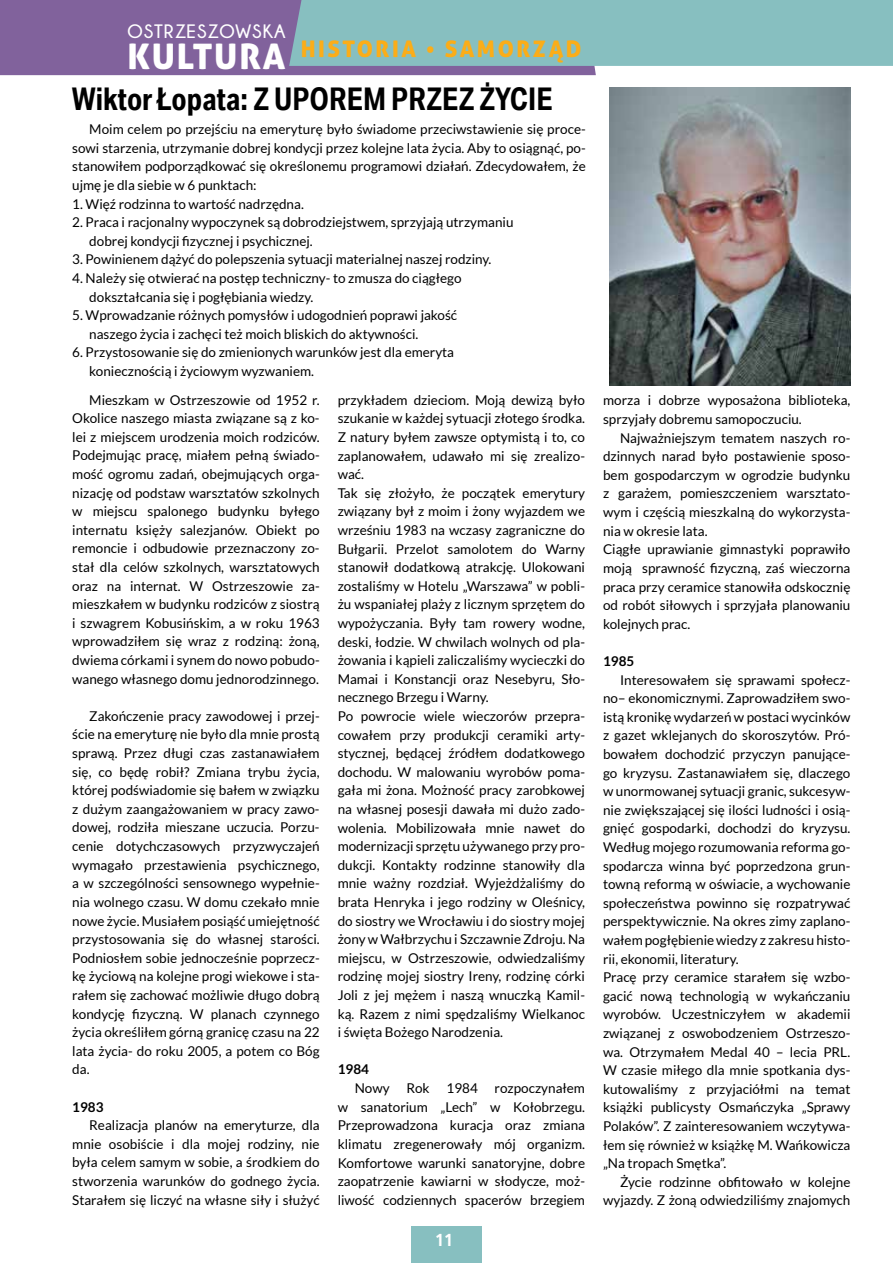
<style>
.page{position:relative;width:893px;height:1263px;background:#fff}
.page>*{position:absolute;margin:0;border:0;box-sizing:border-box;transform-origin:0 0}
.t1{font:300 condensed 30px "BMW Type";color:#000}
.t2{font:22.8px "Aller Display";letter-spacing:.11em;color:#fbad18}
.t3{font:700 19.35px "Champagne&Limousines";letter-spacing:.045em;color:#fff}
.t4{font:300 condensed 16.5px "BMW Type";color:#fff}
.t5{font:13.5px/18.6px "Lato";color:#000}
.t6{font:700 13.5px "Lato";color:#000}
.s1{font-size:35.25px;color:#fff}
.s2{font-family:"Bienvenue"}
</style>
<div class="page">
<svg style="left:0;top:0;width:893px;height:75px;background:#899eb5"></svg>
<img style="left:609px;top:88px;width:241px;height:298px">
<div style="left:411px;top:1226px;width:71px;height:37px;background:#87bfc0"></div>
<h3 class="t3" style="left:128px;top:21px;width:159px">OSTRZESZOWSKA</h3>
<h2 class="t2" style="left:128px;top:35px;width:455px"><span class="s1">KULTURA</span> HISTORIA <span class="s2">•</span> SAMORZĄD</h2>
<h1 class="t1" style="left:72px;top:79px;width:239px">Wiktor Łopata: Z UPORE</h1>
<h1 class="t1" style="left:363px;top:79px;width:177px">M PRZEZ ŻYCIE</h1>
<p class="t5" style="left:72px;top:120px;width:515px;text-align:justify;text-indent:17px">Moim celem po przejściu na emeryturę było świadome przeciwstawienie się proce&shy;sowi starzenia, utrzymanie dobrej kondycji przez kolejne lata życia. Aby to osiągnąć, po&shy;stanowiłem podporządkować się określonemu programowi działań. Zdecydowałem, że ujmę je dla siebie w 6 punktach:</p>
<p class="t5" style="left:72px;top:194px;width:233px">1. Więź rodzinna to wartość nadrzędna.</p>
<p class="t5" style="left:89px;top:213px;width:426px;text-indent:-17px">2. Praca i racjonalny wypoczynek są dobrodziejstwem, sprzyjają utrzymaniu dobrej kondycji fizycznej i psychicznej.</p>
<p class="t5" style="left:72px;top:250px;width:421px">3. Powinienem dążyć do polepszenia sytuacji materialnej naszej rodziny.</p>
<p class="t5" style="left:89px;top:269px;width:374px;text-indent:-17px">4. Należy się otwierać na postęp techniczny- to zmusza do ciągłego dokształcania się i pogłębiania wiedzy.</p>
<p class="t5" style="left:89px;top:306px;width:369px;text-indent:-17px">5. Wprowadzanie różnych pomysłów i udogodnień poprawi jakość naszego życia i zachęci też moich bliskich do aktywności.</p>
<p class="t5" style="left:89px;top:343px;width:366px;text-indent:-17px">6. Przystosowanie się do zmienionych warunków jest dla emeryta koniecznością i życiowym wyzwaniem.</p>
<p class="t5" style="left:72px;top:390px;width:249px;text-align:justify;text-indent:17px">Mieszkam w Ostrzeszowie od 1952 r.<br>Okolice naszego miasta związane są z ko&shy;lei z miejscem urodzenia moich rodziców.<br>Podejmując pracę, miałem pełną świado&shy;mość ogromu zadań, obejmujących orga&shy;nizację od podstaw warsztatów szkolnych w miejscu spalonego budynku byłego internatu księży salezjanów. Obiekt po remoncie i odbudowie przeznaczony zo&shy;stał dla celów szkolnych, warsztatowych oraz na internat. W Ostrzeszowie za&shy;mieszkałem w budynku rodziców z siostrą i szwagrem Kobusińskim, a w roku 1963 wprowadziłem się wraz z rodziną: żoną, dwiema córkami i synem do nowo pobudo&shy;wanego własnego domu jednorodzinnego.</p>
<p class="t5" style="left:72px;top:706px;width:249px;text-align:justify;text-indent:17px">Zakończenie pracy zawodowej i przej&shy;ście na emeryturę nie było dla mnie prostą sprawą. Przez długi czas zastanawiałem się, co będę robił? Zmiana trybu życia, której podświadomie się bałem w związku z dużym zaangażowaniem w pracy zawo&shy;dowej, rodziła mieszane uczucia. Porzu&shy;cenie dotychczasowych przyzwyczajeń wymagało przestawienia psychicznego, a w szczególności sensownego wypełnie&shy;nia wolnego czasu. W domu czekało mnie nowe życie. Musiałem posiąść umiejętność przystosowania się do własnej starości.<br>Podniosłem sobie jednocześnie poprzecz&shy;kę życiową na kolejne progi wiekowe i sta&shy;rałem się zachować możliwie długo dobrą kondycję fizyczną. W planach czynnego życia określiłem górną granicę czasu na 22 lata życia- do roku 2005, a potem co Bóg da.</p>
<p class="t6" style="left:72px;top:1099px;width:33px">1983</p>
<p class="t5" style="left:72px;top:1116px;width:249px;text-align:justify;text-indent:17px">Realizacja planów na emeryturze, dla mnie osobiście i dla mojej rodziny, nie była celem samym w sobie, a środkiem do stworzenia warunków do godnego życia.<br>Starałem się liczyć na własne siły i służyć</p>
<p class="t5" style="left:338px;top:390px;width:249px">przykładem dzieciom. Moją dewizą było szukanie w każdej sytuacji złotego środka.<br>Z natury byłem zawsze optymistą i to, co zaplanowałem, udawało mi się zrealizo&shy;wać.<br>Tak się złożyło, że początek emerytury związany był z moim i żony wyjazdem we wrześniu 1983 na wczasy zagraniczne do Bułgarii. Przelot samolotem do Warny stanowił dodatkową atrakcję. Ulokowani zostaliśmy w Hotelu „Warszawa” w pobli&shy;żu wspaniałej plaży z licznym sprzętem do wypożyczania. Były tam rowery wodne, deski, łodzie. W chwilach wolnych od pla&shy;żowania i kąpieli zaliczaliśmy wycieczki do Mamai i Konstancji oraz Nesebyru, Sło&shy;necznego Brzegu i Warny.<br>Po powrocie wiele wieczorów przepra&shy;cowałem przy produkcji ceramiki arty&shy;stycznej, będącej źródłem dodatkowego dochodu. W malowaniu wyrobów poma&shy;gała mi żona. Możność pracy zarobkowej na własnej posesji dawała mi dużo zado&shy;wolenia. Mobilizowała mnie nawet do modernizacji sprzętu używanego przy pro&shy;dukcji. Kontakty rodzinne stanowiły dla mnie ważny rozdział. Wyjeżdżaliśmy do brata Henryka i jego rodziny w Oleśnicy, do siostry we Wrocławiu i do siostry mojej żony w Wałbrzychu i Szczawnie Zdroju. Na miejscu, w Ostrzeszowie, odwiedzaliśmy rodzinę mojej siostry Ireny, rodzinę córki Joli z jej mężem i naszą wnuczką Kamil&shy;ką. Razem z nimi spędzaliśmy Wielkanoc i święta Bożego Narodzenia.</p>
<p class="t6" style="left:338px;top:1062px;width:33px">1984</p>
<p class="t5" style="left:338px;top:1079px;width:249px;text-align:justify;text-indent:17px">Nowy Rok 1984 rozpoczynałem w sanatorium „Lech” w Kołobrzegu.<br>Przeprowadzona kuracja oraz zmiana klimatu zregenerowały mój organizm.<br>Komfortowe warunki sanatoryjne, dobre zaopatrzenie kawiarni w słodycze, moż&shy;liwość codziennych spacerów brzegiem</p>
<p class="t4" style="left:435px;top:1229px;width:19px">11</p>
<p class="t5" style="left:603px;top:391px;width:249px">morza i dobrze wyposażona biblioteka, sprzyjały dobremu samopoczuciu.</p>
<p class="t5" style="left:603px;top:428px;width:249px;text-indent:17px">Najważniejszym tematem naszych ro&shy;dzinnych narad było postawienie sposo&shy;bem gospodarczym w ogrodzie budynku z garażem, pomieszczeniem warsztato&shy;wym i częścią mieszkalną do wykorzysta&shy;nia w okresie lata.<br>Ciągłe uprawianie gimnastyki poprawiło moją sprawność fizyczną, zaś wieczorna praca przy ceramice stanowiła odskocznię od robót siłowych i sprzyjała planowaniu kolejnych prac.</p>
<p class="t6" style="left:603px;top:653px;width:33px">1985</p>
<p class="t5" style="left:603px;top:670px;width:249px;text-indent:17px">Interesowałem się sprawami społecz&shy;no– ekonomicznymi. Zaprowadziłem swo&shy;istą kronikę wydarzeń w postaci wycinków z gazet wklejanych do skoroszytów. Pró&shy;bowałem dochodzić przyczyn panujące&shy;go kryzysu. Zastanawiałem się, dlaczego w unormowanej sytuacji granic, sukcesyw&shy;nie zwiększającej się ilości ludności i osią&shy;gnięć gospodarki, dochodzi do kryzysu.<br>Według mojego rozumowania reforma go&shy;spodarcza winna być poprzedzona grun&shy;towną reformą w oświacie, a wychowanie społeczeństwa powinno się rozpatrywać perspektywicznie. Na okres zimy zaplano&shy;wałem pogłębienie wiedzy z zakresu histo&shy;rii, ekonomii, literatury.<br>Pracę przy ceramice starałem się wzbo&shy;gacić nową technologią w wykańczaniu wyrobów. Uczestniczyłem w akademii związanej z oswobodzeniem Ostrzeszo&shy;wa. Otrzymałem Medal 40 – lecia PRL.<br>W czasie miłego dla mnie spotkania dys&shy;kutowaliśmy z przyjaciółmi na temat książki publicysty Osmańczyka „Sprawy Polaków”. Z zainteresowaniem wczytywa&shy;łem się również w książkę M. Wańkowicza „Na tropach Smętka”.</p>
<p class="t5" style="left:603px;top:1172px;width:249px;text-align:right">Życie rodzinne obfitowało w kolejne wyjazdy. Z żoną odwiedziliśmy znajomych</p>
</div>
